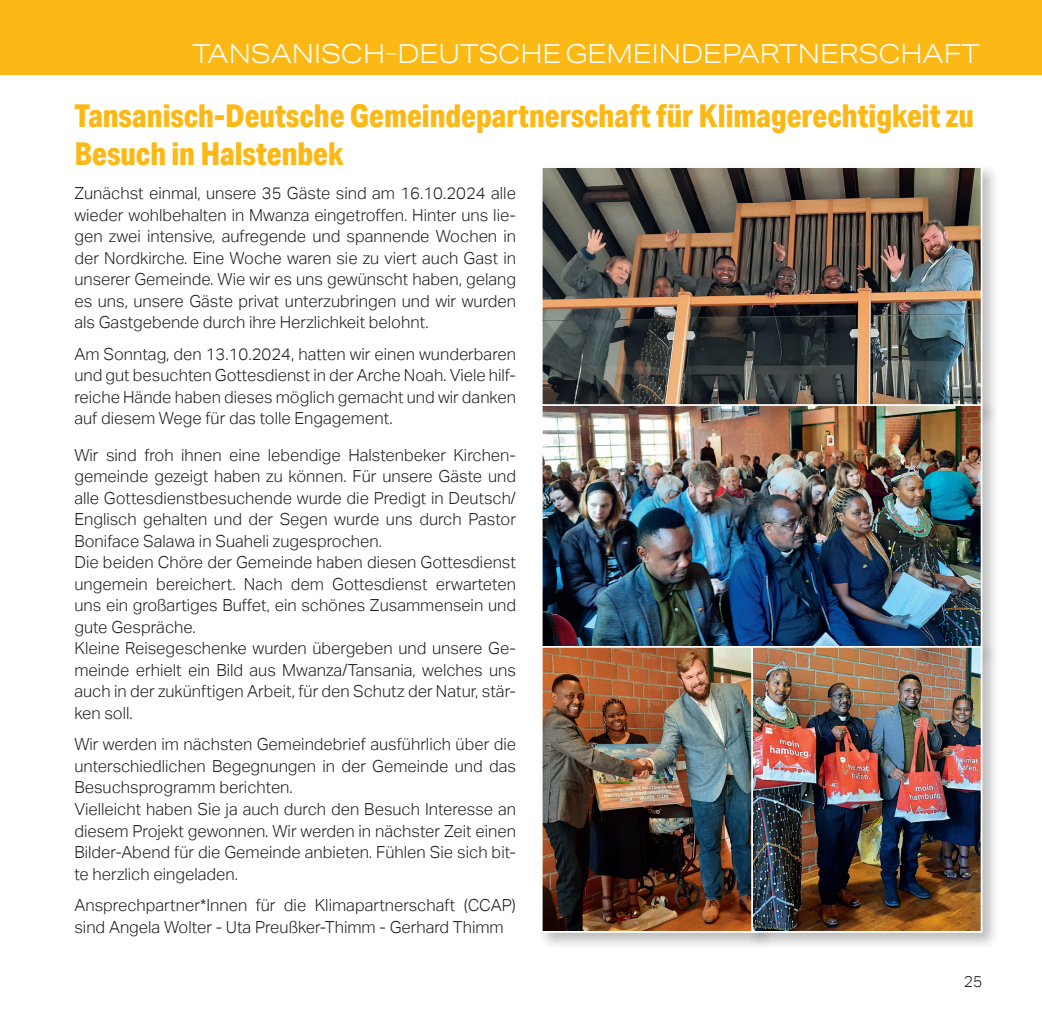
<style>
.page{position:relative;width:1042px;height:1032px;background:#fff}
.page>*{position:absolute;margin:0;border:0;box-sizing:border-box;transform-origin:0 0}
._2_Headline_-_18_Pt{font:800 31.5px/38.5px "Aktiv Grotesk Cd";color:#fcb814}
._00_Titel_IS{font:300 26.25px "Aktiv Grotesk Ex";color:#fff}
.Fliestext{font:300 16.62px/21.5px "Aktiv Grotesk";color:#231f20;text-align:justify}
.t1{font:300 15.75px "Aktiv Grotesk";color:#231f20}
</style>
<div class="page">
<div style="left:0;top:0;width:1042px;height:74px;background:#fcb814"></div>
<div style="left:537px;top:163px;width:463px;height:263px;background:#231f20;opacity:.3"></div>
<img style="left:544px;top:169px;width:435px;height:232px">
<div style="left:541px;top:166px;width:441px;height:242px;border:2px solid #fff"></div>
<div style="left:537px;top:401px;width:463px;height:266px;background:#231f20;opacity:.3"></div>
<img style="left:544px;top:407px;width:435px;height:235px">
<div style="left:541px;top:404px;width:441px;height:245px;border:2px solid #fff"></div>
<div style="left:537px;top:642px;width:237px;height:308px;background:#231f20;opacity:.3"></div>
<img style="left:544px;top:649px;width:204px;height:281px">
<div style="left:541px;top:646px;width:215px;height:287px;border:2px solid #fff"></div>
<div style="left:748px;top:642px;width:252px;height:308px;background:#231f20;opacity:.3"></div>
<img style="left:754px;top:649px;width:225px;height:281px">
<div style="left:751px;top:646px;width:231px;height:287px;border:2px solid #fff"></div>
<p class="_00_Titel_IS" style="left:192px;top:39px;width:789px">TANSANISCH-DEUTSCHE GEMEINDEPARTNERSCHAFT</p>
<p class="_2_Headline_-_18_Pt" style="left:74px;top:96px;width:901px">Tansanisch-Deutsche Gemeindepartnerschaft für Klimagerechtigkeit zu<br>Besuch in Halstenbek</p>
<p class="Fliestext" style="left:74px;top:182px;width:443px">Zunächst einmal, unsere 35 Gäste sind am 16.10.2024 alle wieder wohlbehalten in Mwanza eingetroffen. Hinter uns lie&shy;gen zwei intensive, aufregende und spannende Wochen in der Nordkirche. Eine Woche waren sie zu viert auch Gast in unserer Gemeinde. Wie wir es uns gewünscht haben, gelang es uns, unsere Gäste privat unterzubringen und wir wurden als Gastgebende durch ihre Herzlichkeit belohnt.</p>
<p class="Fliestext" style="left:74px;top:343px;width:443px">Am Sonntag, den 13.10.2024, hatten wir einen wunderbaren und gut besuchten Gottesdienst in der Arche Noah. Viele hilf&shy;reiche Hände haben dieses möglich gemacht und wir danken auf diesem Wege für das tolle Engagement.</p>
<p class="Fliestext" style="left:74px;top:444px;width:443px">Wir sind froh ihnen eine lebendige Halstenbeker Kirchen&shy;gemeinde gezeigt haben zu können. Für unsere Gäste und alle Gottesdienstbesuchende wurde die Predigt in Deutsch/ Englisch gehalten und der Segen wurde uns durch Pastor Boniface Salawa in Suaheli zugesprochen.</p>
<p class="Fliestext" style="left:74px;top:552px;width:443px">Die beiden Chöre der Gemeinde haben diesen Gottesdienst ungemein bereichert. Nach dem Gottesdienst erwarteten uns ein großartiges Buffet, ein schönes Zusammensein und gute Gespräche.</p>
<p class="Fliestext" style="left:74px;top:638px;width:443px">Kleine Reisegeschenke wurden übergeben und unsere Ge&shy;meinde erhielt ein Bild aus Mwanza/Tansania, welches uns auch in der zukünftigen Arbeit, für den Schutz der Natur, stär&shy;ken soll.</p>
<p class="Fliestext" style="left:74px;top:734px;width:443px">Wir werden im nächsten Gemeindebrief ausführlich über die unterschiedlichen Begegnungen in der Gemeinde und das Besuchsprogramm berichten.</p>
<p class="Fliestext" style="left:74px;top:798px;width:443px">Vielleicht haben Sie ja auch durch den Besuch Interesse an diesem Projekt gewonnen. Wir werden in nächster Zeit einen Bilder-Abend für die Gemeinde anbieten. Fühlen Sie sich bit&shy;te herzlich eingeladen.</p>
<p class="Fliestext" style="left:74px;top:894px;width:443px">Ansprechpartner*Innen für die Klimapartnerschaft (CCAP) sind Angela Wolter - Uta Preußker-Thimm - Gerhard Thimm</p>
<p class="t1" style="left:964px;top:972px;width:20px">25</p>
</div>
